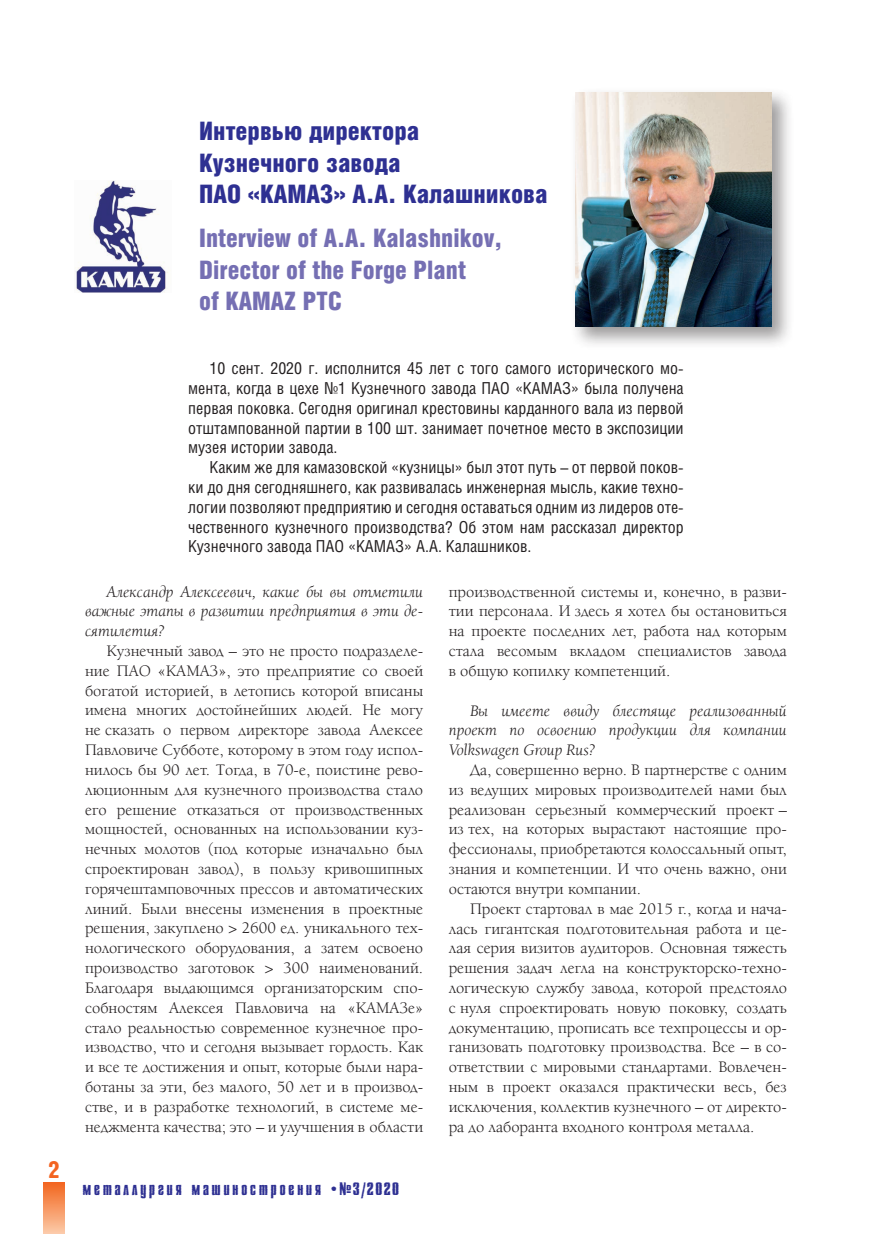
<style>
.page{position:relative;width:872px;height:1234px;background:#fff}
.page>*{position:absolute;margin:0;border:0;box-sizing:border-box;transform-origin:0 0}
.t1{font:900 25.5px "Helios Cond";color:#756fb3}
.t2{font:900 25.5px "Helios Cond";color:#2e3092}
.t3{font:24px "Hermes C";color:#f36421}
.t4{font:18px "Star Rough C";letter-spacing:.165em;color:#2e3092}
.текст{font:16.5px/19.8px "Alliance";color:#231f20;text-align:justify}
.текст-2{font:16.5px/19.8px "Helios Cond";color:#231f20;text-align:justify}
.текст-3{font:italic 16.5px/19.8px "Alliance";color:#231f20;text-align:justify}
</style>
<div class="page">
<div style="left:43px;top:1182px;width:22px;height:51px;background:linear-gradient(to bottom,#f2641d,#fcc8a6)"></div>
<div style="left:570px;top:87px;width:224px;height:262px;background:#231f20;opacity:.45"></div>
<img style="left:576px;top:93px;width:196px;height:234px">
<img style="left:75px;top:181px;width:94px;height:111px">
<h2 class="t3" style="left:48px;top:1155px;width:13px">2</h2>
<p class="t2" style="left:199px;top:116px;width:222px">Интервью директора</p>
<p class="t2" style="left:199px;top:148px;width:203px">Кузнечного завода</p>
<p class="t2" style="left:199px;top:179px;width:350px">ПАО «КАМАЗ» А.А. Калашникова</p>
<p class="t1" style="left:199px;top:224px;width:305px">Interview of A.A. Kalashnikov,</p>
<p class="t1" style="left:199px;top:255px;width:268px">Director of the Forge Plant</p>
<p class="t1" style="left:199px;top:287px;width:144px">of KAMAZ PTC</p>
<p class="текст-2" style="left:188px;top:358px;width:497px;text-indent:21px">10 сент. 2020 г. исполнится 45 лет с того самого исторического мо&shy;мента, когда в цехе №1 Кузнечного завода ПАО «КАМАЗ» была получена первая поковка. Сегодня оригинал крестовины карданного вала из первой отштампованной партии в 100 шт. занимает почетное место в экспозиции музея истории завода.</p>
<p class="текст-2" style="left:188px;top:457px;width:497px;text-indent:21px">Каким же для камазовской «кузницы» был этот путь – от первой поков&shy;ки до дня сегодняшнего, как развивалась инженерная мысль, какие техно&shy;логии позволяют предприятию и сегодня оставаться одним из лидеров оте&shy;чественного кузнечного производства? Об этом нам рассказал директор Кузнечного завода ПАО «КАМАЗ» А.А. Калашников.</p>
<p class="текст-3" style="left:85px;top:581px;width:340px;text-indent:21px">Александр Алексеевич, какие бы вы отметили важные этапы в развитии предприятия в эти де&shy;сятилетия?</p>
<p class="текст" style="left:85px;top:640px;width:340px;text-indent:21px">Кузнечный завод – это не просто подразделе&shy;ние ПАО «КАМАЗ», это предприятие со своей богатой историей, в летопись которой вписаны имена многих достойнейших людей. Не могу не сказать о первом директоре завода Алексее Павловиче Субботе, которому в этом году испол&shy;нилось бы 90 лет. Тогда, в 70-е, поистине рево&shy;люционным для кузнечного производства стало его решение отказаться от производственных мощностей, основанных на использовании куз&shy;нечных молотов (под которые изначально был спроектирован завод), в пользу кривошипных горячештамповочных прессов и автоматических линий. Были внесены изменения в проектные решения, закуплено &gt; 2600 ед. уникального тех&shy;нологического оборудования, а затем освоено производство заготовок &gt; 300 наименований.<br>Благодаря выдающимся организаторским спо&shy;собностям Алексея Павловича на «КАМАЗе» стало реальностью современное кузнечное про&shy;изводство, что и сегодня вызывает гордость. Как и все те достижения и опыт, которые были нара&shy;ботаны за эти, без малого, 50 лет и в производ&shy;стве, и в разработке технологий, в системе ме&shy;неджмента качества; это – и улучшения в области</p>
<p class="t4" style="left:83px;top:1179px;width:318px">металлургия машиностроения •№3/2020</p>
<p class="текст" style="left:449px;top:581px;width:340px">производственной системы и, конечно, в разви&shy;тии персонала. И здесь я хотел бы остановиться на проекте последних лет, работа над которым стала весомым вкладом специалистов завода в общую копилку компетенций.</p>
<p class="текст-3" style="left:449px;top:700px;width:340px;text-indent:21px">Вы имеете ввиду блестяще реализованный проект по освоению продукции для компании Volkswagen Group Rus?</p>
<p class="текст" style="left:449px;top:759px;width:340px;text-indent:21px">Да, совершенно верно. В партнерстве с одним из ведущих мировых производителей нами был реализован серьезный коммерческий проект – из тех, на которых вырастают настоящие про&shy;фессионалы, приобретаются колоссальный опыт, знания и компетенции. И что очень важно, они остаются внутри компании.</p>
<p class="текст" style="left:449px;top:898px;width:340px;text-indent:21px">Проект стартовал в мае 2015 г., когда и нача&shy;лась гигантская подготовительная работа и це&shy;лая серия визитов аудиторов. Основная тяжесть решения задач легла на конструкторско-техно&shy;логическую службу завода, которой предстояло с нуля спроектировать новую поковку, создать документацию, прописать все техпроцессы и ор&shy;ганизовать подготовку производства. Все – в со&shy;ответствии с мировыми стандартами. Вовлечен&shy;ным в проект оказался практически весь, без исключения, коллектив кузнечного – от директо&shy;ра до лаборанта входного контроля металла.</p>
</div>
